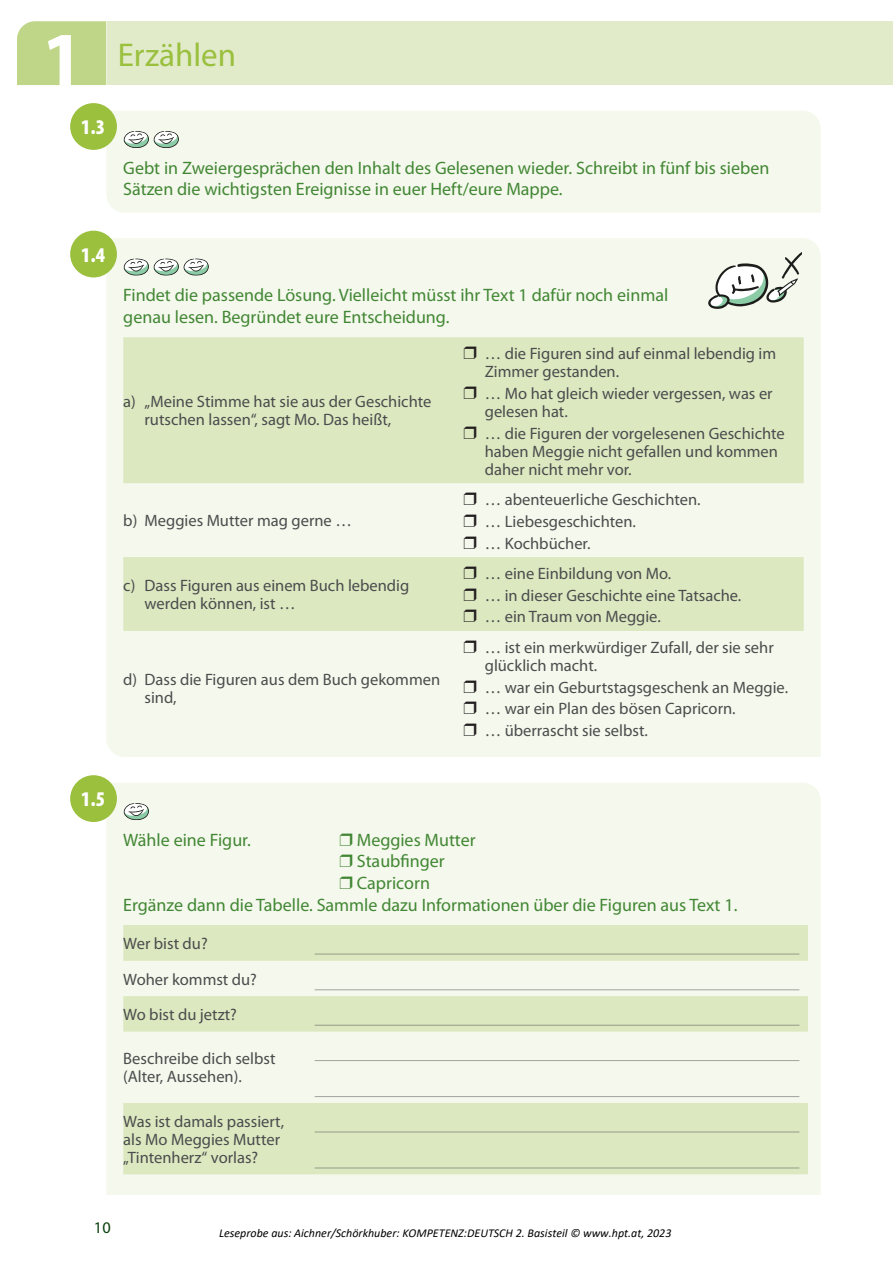
<style>
.page{position:relative;width:893px;height:1263px;background:#fff}
.page>*{position:absolute;margin:0;border:0;box-sizing:border-box;transform-origin:0 0}
.t1{font:700 76.8px "Myriad Pro";color:#fff}
.t2{font:33px "Myriad Pro";color:#9ac03e}
.t3{font:900 condensed 21px "Myriad Pro";color:#fff}
.t4{font:18px/21.6px "Myriad Pro";color:#428735}
.t5{font:16.5px/18px "Myriad Pro";color:#4b4c4d}
.t6{font:16.35px "Myriad Pro";color:#0b410d}
.t7{font:italic 12px "Calibri";color:#000}
</style>
<div class="page">
<div style="left:17px;top:21px;width:89px;height:64px;background:#bfd688"></div>
<div style="left:107px;top:21px;width:786px;height:64px;background:#e1ebca"></div>
<div style="left:106px;top:111px;width:715px;height:102px;background:#f5f8ec"></div>
<svg style="left:123px;top:131px;width:56px;height:17px"></svg>
<div style="left:70px;top:103px;width:47px;height:47px;background:#9ac03e;border-radius:50%"></div>
<div style="left:106px;top:238px;width:715px;height:519px;background:#f5f8ec"></div>
<svg style="left:123px;top:258px;width:86px;height:18px"></svg>
<div style="left:123px;top:337px;width:681px;height:146px;background:#dce8c0"></div>
<div style="left:123px;top:557px;width:681px;height:74px;background:#dce8c0"></div>
<div style="left:70px;top:231px;width:47px;height:46px;background:#9ac03e;border-radius:50%"></div>
<div style="left:106px;top:783px;width:715px;height:412px;background:#f5f8ec"></div>
<svg style="left:123px;top:803px;width:26px;height:17px"></svg>
<svg style="left:123px;top:925px;width:685px;height:249px;background:#e6eed2"></svg>
<hr style="left:315px;top:954px;width:484px;height:1px;background:#4b4c4d">
<hr style="left:315px;top:989px;width:484px;height:1px;background:#4b4c4d">
<hr style="left:315px;top:1025px;width:484px;height:1px;background:#4b4c4d">
<hr style="left:315px;top:1060px;width:484px;height:1px;background:#4b4c4d">
<hr style="left:315px;top:1096px;width:484px;height:1px;background:#4b4c4d">
<hr style="left:315px;top:1131px;width:484px;height:1px;background:#4b4c4d">
<hr style="left:315px;top:1167px;width:484px;height:1px;background:#4b4c4d">
<div style="left:70px;top:775px;width:47px;height:47px;background:#9ac03e;border-radius:50%"></div>
<svg style="left:708px;top:252px;width:93px;height:57px"></svg>
<svg style="left:464px;top:347px;width:12px;height:12px"></svg>
<svg style="left:464px;top:386px;width:12px;height:13px"></svg>
<svg style="left:464px;top:426px;width:12px;height:13px"></svg>
<svg style="left:464px;top:493px;width:12px;height:12px"></svg>
<svg style="left:464px;top:514px;width:12px;height:13px"></svg>
<svg style="left:464px;top:536px;width:12px;height:13px"></svg>
<svg style="left:464px;top:567px;width:12px;height:12px"></svg>
<svg style="left:464px;top:588px;width:12px;height:13px"></svg>
<svg style="left:464px;top:610px;width:12px;height:12px"></svg>
<svg style="left:464px;top:640px;width:12px;height:13px"></svg>
<svg style="left:464px;top:680px;width:12px;height:13px"></svg>
<svg style="left:464px;top:702px;width:12px;height:12px"></svg>
<svg style="left:464px;top:723px;width:12px;height:13px"></svg>
<svg style="left:340px;top:833px;width:12px;height:13px"></svg>
<svg style="left:340px;top:855px;width:12px;height:12px"></svg>
<svg style="left:340px;top:876px;width:12px;height:13px"></svg>
<h1 class="t1" style="left:41px;top:16px;width:44px">1</h1>
<h2 class="t2" style="left:118px;top:36px;width:120px">Erzählen</h2>
<p class="t3" style="left:81px;top:116px;width:25px">1.3</p>
<p class="t4" style="left:123px;top:157px;width:647px">Gebt in Zweiergesprächen den Inhalt des Gelesenen wieder. Schreibt in fünf bis sieben<br>Sätzen die wichtigsten Ereignisse in euer Heft/eure Mappe.</p>
<p class="t3" style="left:81px;top:243px;width:25px">1.4</p>
<p class="t4" style="left:123px;top:285px;width:546px">Findet die passende Lösung. Vielleicht müsst ihr Text 1 dafür noch einmal genau lesen. Begründet eure Entscheidung.</p>
<p class="t5" style="left:145px;top:393px;width:288px;text-indent:-21px">a) „Meine Stimme hat sie aus der Geschichte rutschen lassen“, sagt Mo. Das heißt,</p>
<p class="t5" style="left:123px;top:512px;width:230px">b) Meggies Mutter mag gerne …</p>
<p class="t5" style="left:485px;top:345px;width:293px">… die Figuren sind auf einmal lebendig im<br>Zimmer gestanden.</p>
<p class="t5" style="left:485px;top:385px;width:289px">… Mo hat gleich wieder vergessen, was er gelesen hat.</p>
<p class="t5" style="left:485px;top:424px;width:302px">… die Figuren der vorgelesenen Geschichte haben Meggie nicht gefallen und kommen daher nicht mehr vor.</p>
<p class="t5" style="left:485px;top:489px;width:217px;line-height:21.6px">… abenteuerliche Geschichten. … Liebesgeschichten.<br>… Kochbücher.</p>
<p class="t5" style="left:145px;top:577px;width:266px;text-indent:-21px">c) Dass Figuren aus einem Buch lebendig werden können, ist …</p>
<p class="t5" style="left:485px;top:563px;width:258px;line-height:21.6px">… eine Einbildung von Mo.<br>… in dieser Geschichte eine Tatsache. … ein Traum von Meggie.</p>
<p class="t5" style="left:145px;top:671px;width:297px;text-indent:-21px">d) Dass die Figuren aus dem Buch gekommen sind,</p>
<p class="t5" style="left:485px;top:639px;width:290px">… ist ein merkwürdiger Zufall, der sie sehr glücklich macht.</p>
<p class="t5" style="left:485px;top:677px;width:305px;line-height:21.6px">… war ein Geburtstagsgeschenk an Meggie. … war ein Plan des bösen Capricorn.<br>… überrascht sie selbst.</p>
<p class="t3" style="left:81px;top:788px;width:25px">1.5</p>
<p class="t4" style="left:123px;top:829px;width:129px">Wähle eine Figur.</p>
<p class="t4" style="left:357px;top:829px;width:120px">Meggies Mutter</p>
<p class="t4" style="left:357px;top:851px;width:90px">Staubfinger</p>
<p class="t4" style="left:357px;top:872px;width:75px">Capricorn</p>
<p class="t4" style="left:123px;top:894px;width:616px">Ergänze dann die Tabelle. Sammle dazu Informationen über die Figuren aus Text 1.</p>
<p class="t5" style="left:123px;top:926px;width:135px;line-height:35.5px">Wer bist du?<br>Woher kommst du?<br>Wo bist du jetzt?</p>
<p class="t5" style="left:123px;top:1050px;width:154px">Beschreibe dich selbst (Alter, Aussehen).</p>
<p class="t5" style="left:123px;top:1113px;width:162px">Was ist damals passiert, als Mo Meggies Mutter „Tintenherz“ vorlas?</p>
<p class="t6" style="left:94px;top:1219px;width:18px">10</p>
<p class="t7" style="left:219px;top:1225px;width:454px">Leseprobe aus: Aichner/Schörkhuber: KOMPETENZ:DEUTSCH 2. Basisteil © www.hpt.at, 2023</p>
</div>
